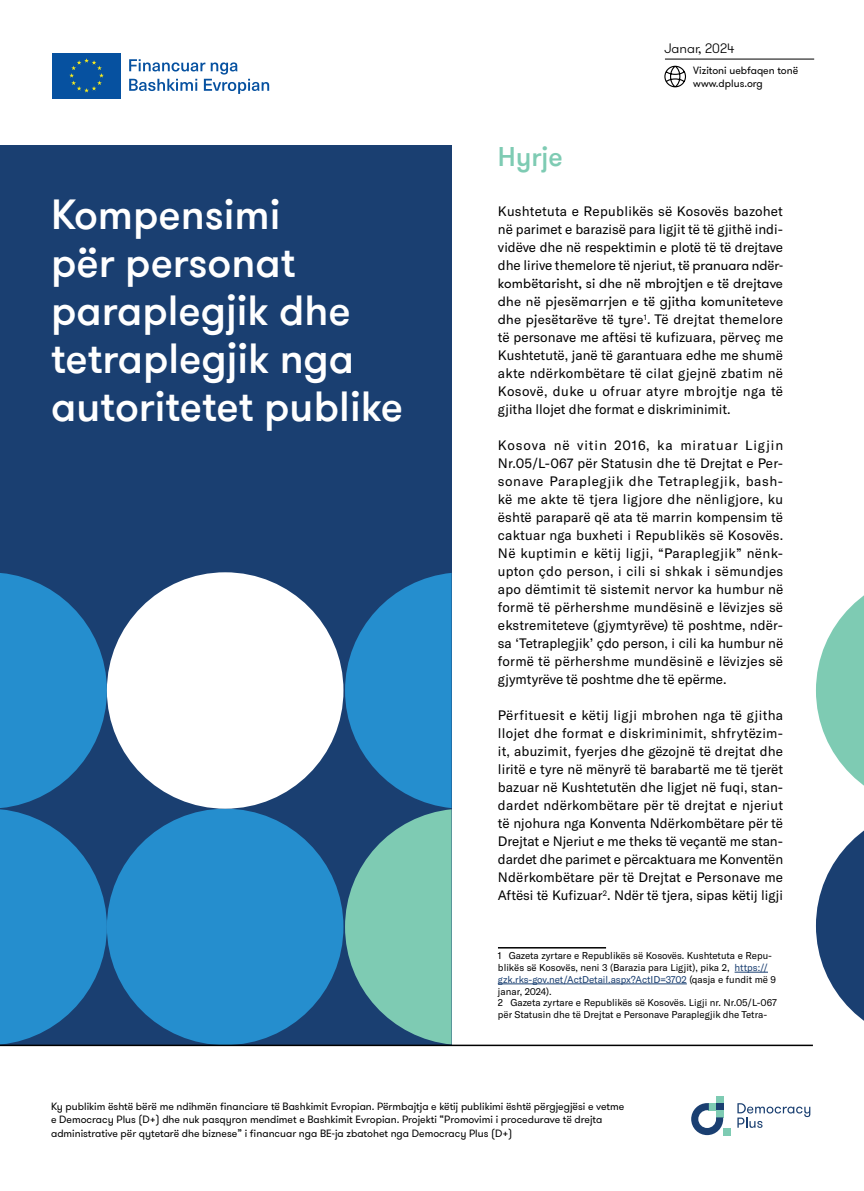
<style>
.page{position:relative;width:864px;height:1191px;background:#fff}
.page>*{position:absolute;margin:0;border:0;box-sizing:border-box;transform-origin:0 0}
.t1{font:500 42px/48px "GT Walsheim Pro";color:#fff}
.t2{font:500 27px "GT Walsheim Pro";color:#7ecbb3}
.t3{font:13.5px/18px "GT America";letter-spacing:-.005em;color:#000;text-align:justify}
.t4{font:13.5px/18px "GT Walsheim Pro";letter-spacing:.02em;color:#000;text-align:justify}
.t5{font:300 13.5px "GT Walsheim Pro";color:#000}
.t6{font:10.5px/13.5px "GT Walsheim Pro";color:#000}
.t7{font:9.75px/11.7px "GT America";color:#000}
.s1{font-family:"GT Walsheim Pro"}
.s2{font-family:"GT America"}
.s3{color:#1a3f71}
</style>
<div class="page">
<div style="left:0;top:146px;width:451px;height:899px;background:#1a3f71"></div>
<div style="left:107px;top:808px;width:236px;height:237px;background:#258ece;border-radius:50%"></div>
<svg style="left:0;top:573px;width:107px;height:471px"></svg>
<div style="left:107px;top:572px;width:236px;height:236px;background:#fff;border-radius:50%"></div>
<svg style="left:345px;top:573px;width:106px;height:471px"></svg>
<div style="left:715px;top:1096px;width:7px;height:7px;background:#7ecbb3"></div>
<div style="left:722px;top:1128px;width:8px;height:7px;background:#7ecbb3"></div>
<svg style="left:691px;top:1103px;width:31px;height:32px"></svg>
<svg style="left:737px;top:1103px;width:73px;height:24px"></svg>
<svg style="left:816px;top:596px;width:47px;height:424px"></svg>
<hr style="left:497px;top:947px;width:108px;height:1px;background:#000">
<hr style="left:734px;top:972px;width:33px;height:1px;background:#1a3f71">
<hr style="left:497px;top:983px;width:189px;height:1px;background:#1a3f71">
<svg style="left:664px;top:65px;width:22px;height:23px"></svg>
<hr style="left:664px;top:59px;width:149px;height:1px;background:#000">
<hr style="left:0;top:1044px;width:812px;height:2px;background:#000">
<svg style="left:52px;top:98px;width:69px;height:1px"></svg>
<div style="left:52px;top:53px;width:69px;height:45px;background:#0651a0"></div>
<svg style="left:69px;top:58px;width:35px;height:34px"></svg>
<svg style="left:129px;top:59px;width:140px;height:35px"></svg>
<p class="t5" style="left:664px;top:39px;width:72px">Janar, 2024</p>
<h1 class="t1" style="left:51px;top:191px;width:353px">Kompensimi<br>për personat paraplegjik dhe tetraplegjik nga autoritetet publike</h1>
<p class="t6" style="left:693px;top:65px;width:106px;line-height:12.6px">Vizitoni uebfaqen tonë www.dplus.org</p>
<h2 class="t2" style="left:497px;top:140px;width:66px">Hyrje</h2>
<p class="t3" style="left:497px;top:202px;width:286px">Kushtetuta e Republikës së Kosovës bazohet në parimet e barazisë para ligjit të të gjithë indi&shy;vidëve dhe në respektimin e plotë të të drejtave dhe lirive themelore të njeriut, <span class="s1">të pranuara ndër-</span></p>
<p class="t4" style="left:497px;top:275px;width:286px">kombëtarisht, si dhe në mbrojtjen e të drejtave dhe në pjesëmarrjen e të gjitha komuniteteve dhe pjesëtarëve të tyre<sup>1</sup><span class="s2">. Të drejtat themelore</span></p>
<p class="t3" style="left:497px;top:328px;width:286px">të personave me aftësi të kufizuara, përveç me Kushtetutë, janë të garantuara edhe me shumë akte ndërkombëtare të cilat gjejnë zbatim në Kosovë, duke u ofruar atyre mbrojtje nga të gjitha llojet dhe format e diskriminimit.</p>
<p class="t3" style="left:497px;top:436px;width:287px">Kosova në vitin 2016, ka miratuar Ligjin Nr.05/L-067 për Statusin dhe të Drejtat e Per&shy;sonave Paraplegjik dhe Tetraplegjik, bash&shy;kë me akte të tjera ligjore dhe nënligjore, ku është paraparë që ata të marrin kompensim të caktuar nga buxheti i Republikës së Kosovës.<br>Në kuptimin e këtij ligji, “Paraplegjik” nënk&shy;upton çdo person, i cili si shkak i sëmundjes apo dëmtimit të sistemit nervor ka humbur në formë të përhershme mundësinë e lëvizjes së ekstremiteteve (gjymtyrëve) të poshtme, ndër&shy;sa ‘Tetraplegjik’ çdo person, i cili ka humbur në formë të përhershme mundësinë e lëvizjes së gjymtyrëve të poshtme dhe të epërme.</p>
<p class="t3" style="left:497px;top:706px;width:287px">Përfituesit e këtij ligji mbrohen nga të gjitha llojet dhe format e diskriminimit, shfrytëzim&shy;it, abuzimit, fyerjes dhe gëzojnë të drejtat dhe liritë e tyre në mënyrë të barabartë me të tjerët bazuar në Kushtetutën dhe ligjet në fuqi, stan&shy;dardet ndërkombëtare për të drejtat e njeriut të njohura nga Konventa Ndërkombëtare për të Drejtat e Njeriut e me theks të veçantë me stan&shy;dardet dhe parimet e përcaktuara me Konventën Ndërkombëtare për të Drejtat e Personave me Aftësi të Kufizuar<sup>2</sup>. Ndër të tjera, sipas këtij ligji</p>
<p class="t7" style="left:497px;top:950px;width:280px"><span class="s1">1</span> Gazeta zyrtare e Republikës së Kosovës. Kushtetuta e Repu&shy;blik<span class="s1">ë</span>s s<span class="s1">ë</span> Kosov<span class="s1">ë</span>s, neni 3 (Barazia para Ligjit), pika 2, <span class="s3">https:// gzk.rks-gov.net/ActDetail.aspx?ActID=3702</span> (qasja e fundit më 9 janar, 2024).<br><span class="s1">2</span> Gazeta zyrtare e Republikës së Kosovës. Ligji nr. Nr.05/L-067 për Statusin dhe të Drejtat e Personave Paraplegjik dhe Tetra-</p>
<p class="t6" style="left:51px;top:1099px;width:574px">Ky publikim është bërë me ndihmën financiare të Bashkimit Evropian. Përmbajtja e këtij publikimi është përgjegjësi e vetme e Democracy Plus (D+) dhe nuk pasqyron mendimet e Bashkimit Evropian. Projekti “Promovimi i procedurave të drejta administrative për qytetarë dhe biznese” i financuar nga BE-ja zbatohet nga Democracy Plus (D+)</p>
</div>
